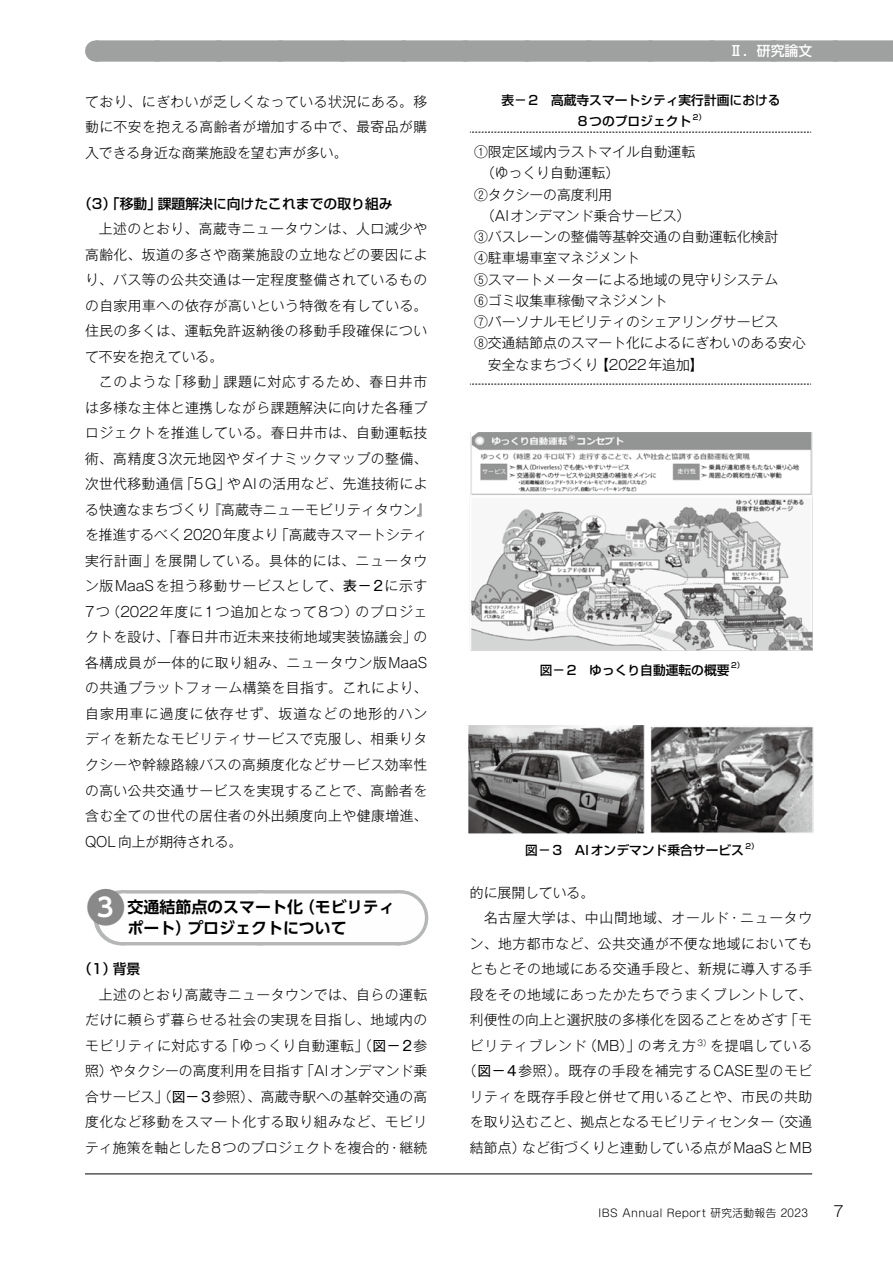
<style>
.page{position:relative;width:893px;height:1263px;background:#fff}
.page>*{position:absolute;margin:0;border:0;box-sizing:border-box;transform-origin:0 0}
.t1{font:700 15.9px/21.3px "UD Shin Go Pro De";color:#000;text-align:center}
.t2{font:300 14.85px "Gothic MB101 Pro";color:#000}
.t3{font:300 13.8px/25.5px "Gothic MB101 Pro";letter-spacing:.035em;color:#000;text-align:justify}
.t4{font:300 13.8px "Gothic MB101 Pro";color:#000}
.t5{font:500 13.8px "Shin Go Pro";color:#000}
.t6{font:300 13.8px "Gothic MB101 Pro";letter-spacing:.065em;color:#000}
.t7{font:300 13.8px "Gothic MB101 Pro";letter-spacing:.01em;color:#000}
.t8{font:300 13.8px "Gothic MB101 Pro";letter-spacing:.055em;color:#000}
.t9{font:500 13.8px "UD Shin Go Pro";color:#fff}
.t10{font:500 12.75px/21.3px "Shin Go Pro";color:#000}
.t11{font:300 10.65px "Shin M Go Pro";letter-spacing:.04em;color:#000}
.t12{font:500 7.5px "Shin Go Pro";color:#000}
.s1{font-weight:400}
.s2{font-size:41.4px;color:#898989}
.s3{font-size:25.5px;color:#fff}
</style>
<div class="page">
<hr style="left:85px;top:1174px;width:727px;height:1px;background:#000">
<div style="left:96px;top:40px;width:797px;height:22px;background:#9fa0a0"></div>
<svg style="left:157px;top:40px;width:707px;height:22px"></svg>
<div style="left:121px;top:890px;width:279px;height:55px;background:#b5b6b6"></div>
<hr style="left:400px;top:890px;width:1px;height:55px;background:#b5b6b6">
<div style="left:122px;top:893px;width:278px;height:49px;background:#fefefe"></div>
<svg style="left:260px;top:890px;width:70px;height:4px"></svg>
<hr style="left:400px;top:893px;width:1px;height:49px;background:#fefefe">
<svg style="left:470px;top:132px;width:341px;height:1px"></svg>
<svg style="left:470px;top:384px;width:341px;height:1px"></svg>
<img style="left:470px;top:432px;width:343px;height:219px">
<img style="left:469px;top:725px;width:344px;height:109px">
<p class="t3" style="left:85px;top:87px;width:344px">ており、にぎわいが乏しくなっている状況にある。移動に不安を抱える高齢者が増加する中で、最寄品が購入できる身近な商業施設を望む声が多い。</p>
<p class="t5" style="left:78px;top:192px;width:316px">（3）「移動」課題解決に向けたこれまでの取り組み</p>
<p class="t3" style="left:85px;top:214px;width:344px;text-indent:14px">上述のとおり、高蔵寺ニュータウンは、人口減少や高齢化、坂道の多さや商業施設の立地などの要因により、バス等の公共交通は一定程度整備されているものの自家用車への依存が高いという特徴を有している。住民の多くは、運転免許返納後の移動手段確保について不安を抱えている。</p>
<p class="t3" style="left:85px;top:367px;width:347px;text-align:left;text-indent:14px">このような「移動」課題に対応するため、春日井市は多様な主体と連携しながら課題解決に向けた各種プロジェクトを推進している。春日井市は、自動運転技術、高精度3次元地図やダイナミックマップの整備、次世代移動通信「5G」やAIの活用など、先進技術による快適なまちづくり『高蔵寺ニューモビリティタウン』を推進するべく2020年度より「高蔵寺スマートシティ実行計画」を展開している。具体的には、ニュータウン版MaaSを担う移動サービスとして、<span class="s1">表－2</span>に示す<br>7つ（2022年度に1つ追加となって8つ）のプロジェクトを設け、「春日井市近未来技術地域実装協議会」の各構成員が一体的に取り組み、ニュータウン版MaaSの共通プラットフォーム構築を目指す。これにより、自家用車に過度に依存せず、坂道などの地形的ハンディを新たなモビリティサービスで克服し、相乗りタクシーや幹線路線バスの高頻度化などサービス効率性の高い公共交通サービスを実現することで、高齢者を含む全ての世代の居住者の外出頻度向上や健康増進、<br>QOL向上が期待される。</p>
<p class="t1" style="left:85px;top:896px;width:311px"><span class="s2">●</span><span class="s3">3</span> 交通結節点のスマート化（モビリティポート）プロジェクトについて</p>
<p class="t5" style="left:78px;top:957px;width:64px">（1）背景</p>
<p class="t3" style="left:85px;top:980px;width:344px;text-indent:14px">上述のとおり高蔵寺ニュータウンでは、自らの運転だけに頼らず暮らせる社会の実現を目指し、地域内のモビリティに対応する「ゆっくり自動運転」（<span class="s1">図－2</span>参照）やタクシーの高度利用を目指す「AIオンデマンド乗合サービス」（<span class="s1">図－3</span>参照）、高蔵寺駅への基幹交通の高度化など移動をスマート化する取り組みなど、モビリティ施策を軸とした8つのプロジェクトを複合的・継続</p>
<p class="t9" style="left:729px;top:40px;width:84px">Ⅱ．研究論文</p>
<p class="t10" style="left:578px;top:88px;width:204px;text-indent:-77px">表－2　高蔵寺スマートシティ実行計画における<br>8つのプロジェクト</p>
<p class="t12" style="left:693px;top:111px;width:15px">2）</p>
<p class="t4" style="left:474px;top:140px;width:223px">①限定区域内ラストマイル自動運転</p>
<p class="t4" style="left:481px;top:162px;width:140px">（ゆっくり自動運転）</p>
<p class="t4" style="left:474px;top:183px;width:140px">②タクシーの高度利用</p>
<p class="t4" style="left:481px;top:204px;width:211px">（AIオンデマンド乗合サービス）</p>
<p class="t4" style="left:474px;top:225px;width:306px">③バスレーンの整備等基幹交通の自動運転化検討</p>
<p class="t4" style="left:474px;top:247px;width:167px">④駐車場車室マネジメント</p>
<p class="t4" style="left:474px;top:268px;width:306px">⑤スマートメーターによる地域の見守りシステム</p>
<p class="t4" style="left:474px;top:289px;width:195px">⑥ゴミ収集車稼働マネジメント</p>
<p class="t4" style="left:474px;top:310px;width:306px">⑦パーソナルモビリティのシェアリングサービス</p>
<p class="t4" style="left:474px;top:332px;width:333px">⑧交通結節点のスマート化によるにぎわいのある安心</p>
<p class="t4" style="left:488px;top:353px;width:217px">安全なまちづくり【2022年追加】</p>
<p class="t10" style="left:540px;top:657px;width:191px">図－2　ゆっくり自動運転の概要</p>
<p class="t12" style="left:731px;top:659px;width:15px">2）</p>
<p class="t10" style="left:525px;top:838px;width:220px">図－3　AIオンデマンド乗合サービス</p>
<p class="t12" style="left:745px;top:840px;width:15px">2）</p>
<p class="t4" style="left:470px;top:881px;width:126px">的に展開している。</p>
<p class="t8" style="left:484px;top:906px;width:330px">名古屋大学は、中山間地域、オールド・ニュータウ</p>
<p class="t3" style="left:470px;top:929px;width:344px">ン、地方都市など、公共交通が不便な地域においても</p>
<p class="t3" style="left:470px;top:954px;width:344px">ともとその地域にある交通手段と、新規に導入する手</p>
<p class="t3" style="left:470px;top:980px;width:344px">段をその地域にあったかたちでうまくブレントして、</p>
<p class="t4" style="left:470px;top:1008px;width:344px">利便性の向上と選択肢の多様化を図ることをめざす「モ</p>
<p class="t6" style="left:470px;top:1034px;width:344px">ビリティブレンド（MB）」の考え方<sup>3）</sup>を提唱している</p>
<p class="t3" style="left:463px;top:1056px;width:351px">（<span class="s1">図－4</span>参照）。既存の手段を補完するCASE型のモビ</p>
<p class="t3" style="left:470px;top:1082px;width:344px">リティを既存手段と併せて用いることや、市民の共助</p>
<p class="t4" style="left:470px;top:1110px;width:344px">を取り込むこと、拠点となるモビリティセンター（交通</p>
<p class="t7" style="left:470px;top:1136px;width:344px">結節点）など街づくりと連動している点がMaaSとMB</p>
<p class="t11" style="left:599px;top:1204px;width:211px">IBS Annual Report 研究活動報告 2023</p>
<p class="t2" style="left:833px;top:1198px;width:12px">7</p>
</div>
